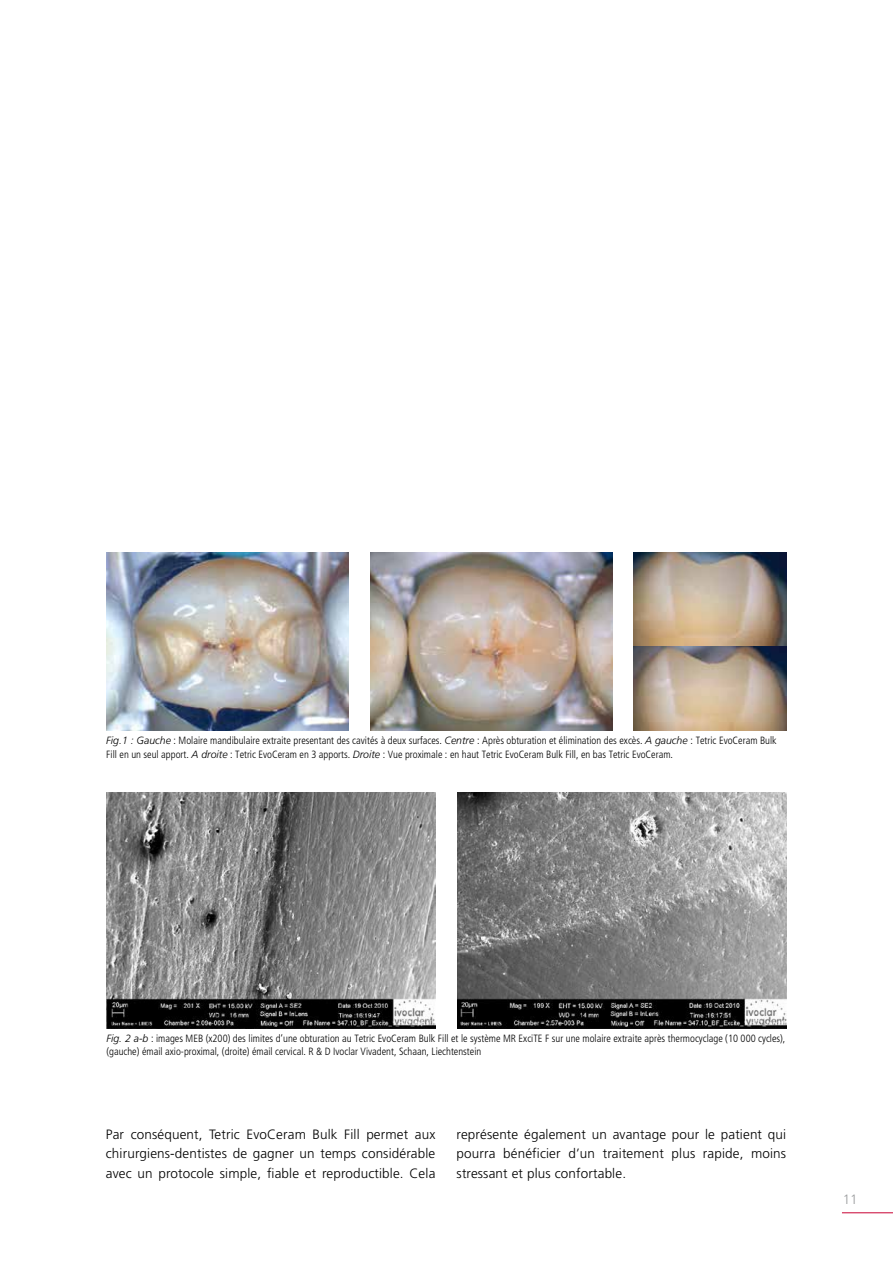
<style>
.page{position:relative;width:893px;height:1263px;background:#fff}
.page>*{position:absolute;margin:0;border:0;box-sizing:border-box;transform-origin:0 0}
.t1{font:300 13.5px/19.5px "Frutiger";letter-spacing:.01em;color:#000;text-align:justify}
.t2{font:300 13.5px "Frutiger";color:#9c9e9f}
.t3{font:300 condensed 10.5px/13.5px "Frutiger";color:#000}
.s1{font-style:italic;font-stretch:normal}
</style>
<div class="page">
<hr style="left:842px;top:1212px;width:51px;height:1px;background:#c80234">
<img style="left:457px;top:792px;width:330px;height:236px">
<img style="left:106px;top:792px;width:329px;height:236px">
<img style="left:106px;top:553px;width:243px;height:178px">
<img style="left:370px;top:553px;width:242px;height:178px">
<img style="left:634px;top:553px;width:153px;height:93px">
<img style="left:634px;top:646px;width:153px;height:85px">
<p class="t3" style="left:106px;top:734px;width:672px"><span class="s1">Fig.1 : Gauche</span> : Molaire mandibulaire extraite presentant des cavités à deux surfaces. <span class="s1">Centre</span> : Après obturation et élimination des excès. <span class="s1">A gauche</span> : Tetric EvoCeram Bulk<br>Fill en un seul apport. <span class="s1">A droite</span> : Tetric EvoCeram en 3 apports. <span class="s1">Droite</span> : Vue proximale : en haut Tetric EvoCeram Bulk Fill, en bas Tetric EvoCeram.</p>
<p class="t3" style="left:106px;top:1032px;width:680px"><span class="s1">Fig. 2 a-b</span> : images MEB (x200) des limites d‘une obturation au Tetric EvoCeram Bulk Fill et le système MR ExciTE F sur une molaire extraite après thermocyclage (10 000 cycles), (gauche) émail axio-proximal, (droite) émail cervical. R &amp; D Ivoclar Vivadent, Schaan, Liechtenstein</p>
<p class="t1" style="left:106px;top:1124px;width:331px">Par conséquent, Tetric EvoCeram Bulk Fill permet aux chirurgiens-dentistes de gagner un temps considérable avec un protocole simple, fiable et reproductible. Cela</p>
<p class="t1" style="left:457px;top:1124px;width:331px">représente également un avantage pour le patient qui pourra bénéficier d’un traitement plus rapide, moins stressant et plus confortable.</p>
<p class="t2" style="left:843px;top:1192px;width:17px">11</p>
</div>
